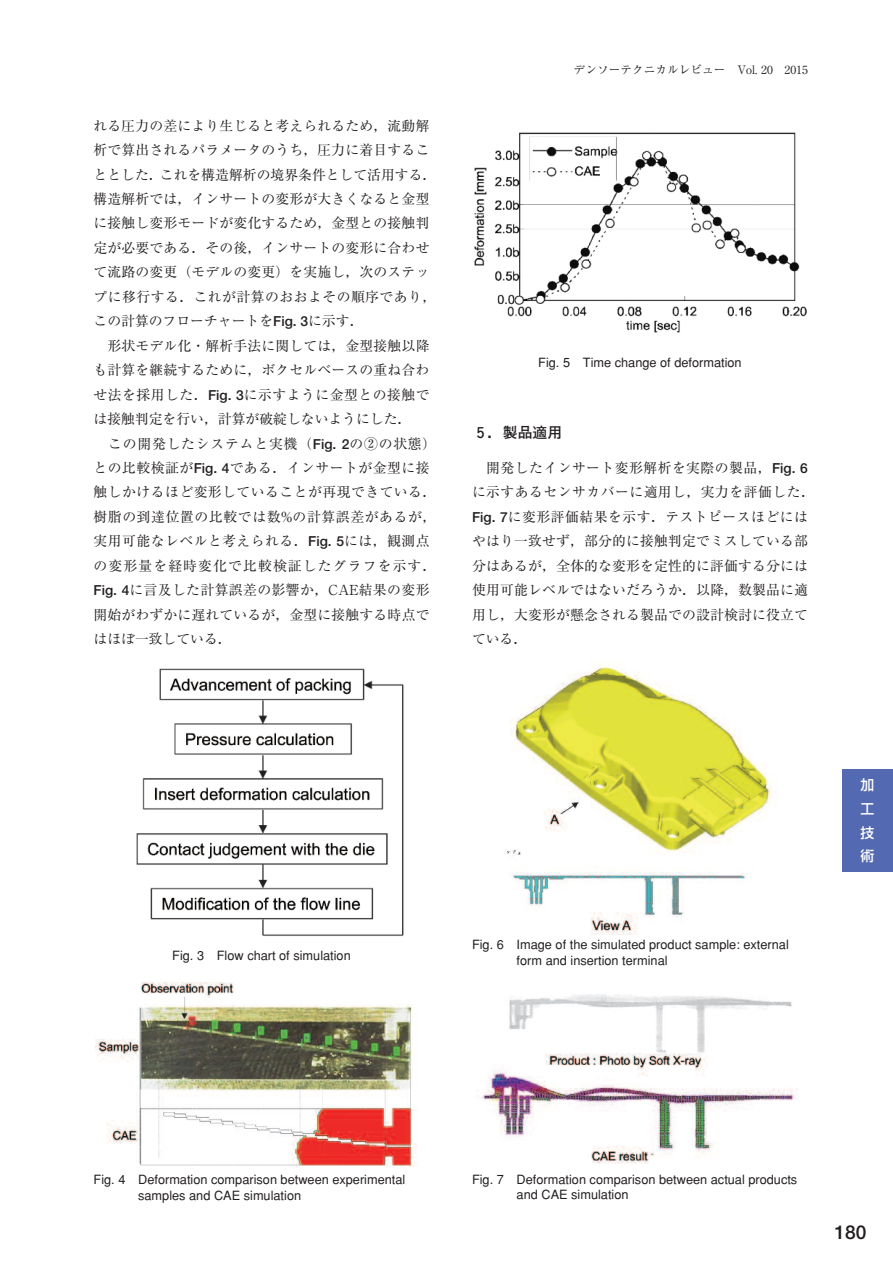
<style>
.page{position:relative;width:893px;height:1263px;background:#fff}
.page>*{position:absolute;margin:0;border:0;box-sizing:border-box;transform-origin:0 0}
.t1{font:700 19.2px "Futo Go B101";color:#231f20}
.t2{font:700 14.85px "Futo Go B101";color:#231f20}
.t3{font:13.8px/24.5px "Ryumin";letter-spacing:.015em;color:#231f20}
.t4{font:13.8px/24.5px "Ryumin";letter-spacing:.035em;color:#231f20}
.t5{font:500 13.8px/23.7px "Shin Go";color:#fff;text-align:justify}
.t6{font:500 12.75px/15.9px "Gothic BBB";color:#231f20}
.t7{font:11.7px "Ryumin";color:#231f20}
.s1{font-family:"Futo Go B101";font-weight:700}
</style>
<div class="page">
<div style="left:842px;top:770px;width:51px;height:102px;background:#5369b1"></div>
<img style="left:136px;top:668px;width:268px;height:268px">
<img style="left:95px;top:982px;width:323px;height:185px">
<img style="left:474px;top:132px;width:333px;height:201px">
<img style="left:504px;top:663px;width:272px;height:272px">
<img style="left:481px;top:994px;width:316px;height:169px">
<p class="t3" style="left:94px;top:113px;width:344px">れる圧力の差により生じると考えられるため，流動解析で算出されるパラメータのうち，圧力に着目することとした．これを構造解析の境界条件として活用する．構造解析では，インサートの変形が大きくなると金型に接触し変形モードが変化するため，金型との接触判定が必要である．その後，インサートの変形に合わせて流路の変更（モデルの変更）を実施し，次のステップに移行する．これが計算のおおよその順序であり，この計算のフローチャートを<span class="s1">Fig. 3</span>に示す．</p>
<p class="t3" style="left:94px;top:333px;width:337px;text-align:justify;text-indent:14px">形状モデル化・解析手法に関しては，金型接触以降も計算を継続するために，ボクセルベースの重ね合わせ法を採用した．<span class="s1">Fig. 3</span>に示すように金型との接触では接触判定を行い，計算が破綻しないようにした．</p>
<p class="t4" style="left:94px;top:431px;width:344px;text-indent:15px">この開発したシステムと実機（<span class="s1">Fig. 2</span>の②の状態）との比較検証が<span class="s1">Fig. 4</span>である．インサートが金型に接触しかけるほど変形していることが再現できている．樹脂の到達位置の比較では数%の計算誤差があるが，実用可能なレベルと考えられる．<span class="s1">Fig. 5</span>には，観測点の変形量を経時変化で比較検証したグラフを示す．<br><span class="s1">Fig. 4</span>に言及した計算誤差の影響か，CAE結果の変形開始がわずかに遅れているが，金型に接触する時点ではほぼ一致している．</p>
<p class="t7" style="left:574px;top:62px;width:236px">デンソーテクニカルレビュー Vol. 20 2015</p>
<p class="t6" style="left:538px;top:355px;width:205px">Fig. 5 Time change of deformation</p>
<p class="t2" style="left:473px;top:424px;width:91px">５．製品適用</p>
<p class="t3" style="left:472px;top:455px;width:344px;text-indent:14px">開発したインサート変形解析を実際の製品，<span class="s1">Fig. 6</span>に示すあるセンサカバーに適用し，実力を評価した．<br><span class="s1">Fig. 7</span>に変形評価結果を示す．テストピースほどにはやはり一致せず，部分的に接触判定でミスしている部分はあるが，全体的な変形を定性的に評価する分には使用可能レベルではないだろうか．以降，数製品に適用し，大変形が懸念される製品での設計検討に役立てている．</p>
<p class="t6" style="left:172px;top:948px;width:180px">Fig. 3 Flow chart of simulation</p>
<p class="t6" style="left:517px;top:937px;width:274px;text-indent:-45px">Fig. 6 Image of the simulated product sample: external form and insertion terminal</p>
<p class="t5" style="left:860px;top:772px;width:15px">加工技術</p>
<p class="t6" style="left:138px;top:1172px;width:269px;text-indent:-45px">Fig. 4 Deformation comparison between experimental samples and CAE simulation</p>
<p class="t6" style="left:517px;top:1171px;width:282px;text-indent:-45px">Fig. 7 Deformation comparison between actual products and CAE simulation</p>
<h1 class="t1" style="left:834px;top:1221px;width:33px">180</h1>
</div>
